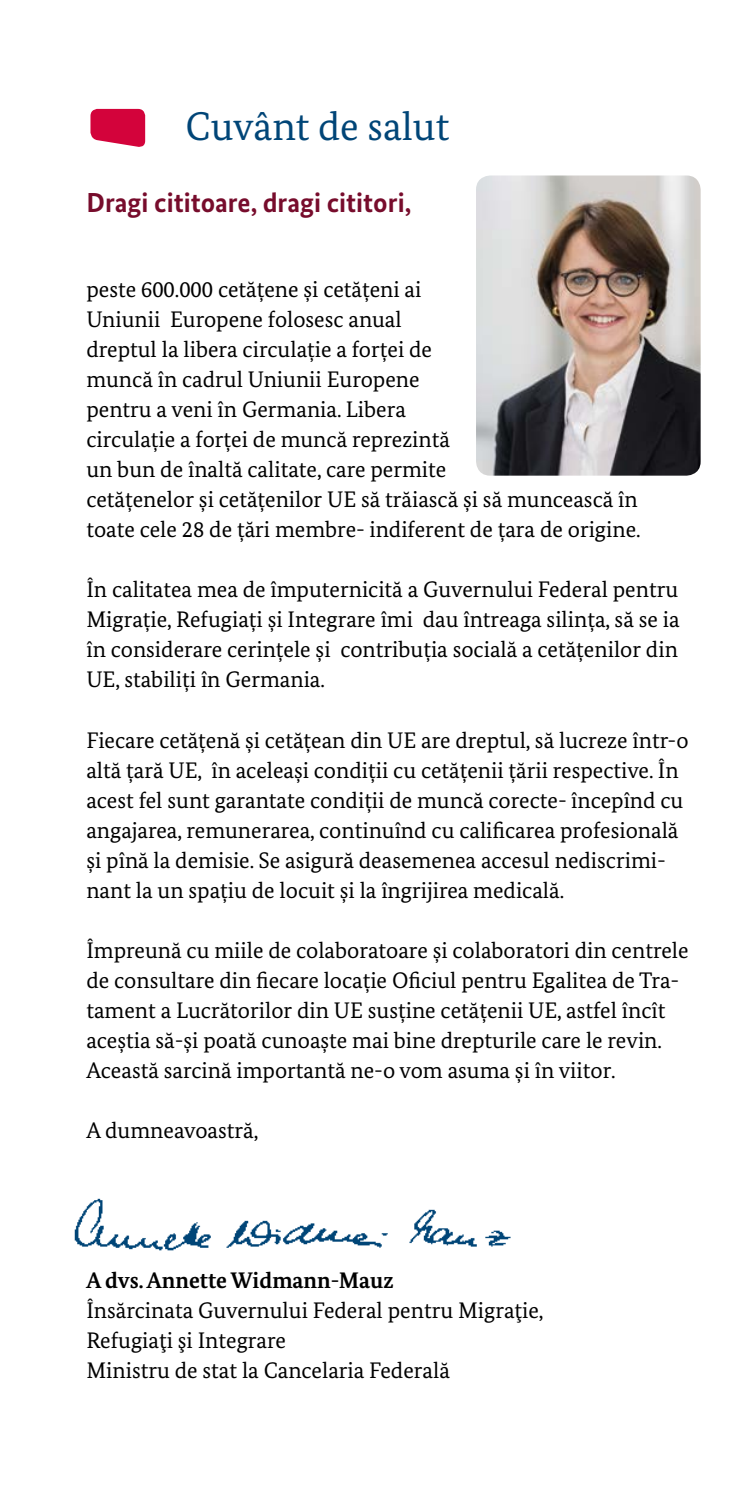
<style>
.page{position:relative;width:745px;height:1489px;background:#fff}
.page>*{position:absolute;margin:0;border:0;box-sizing:border-box;transform-origin:0 0}
.t1{font:40px "Bundes Serif";color:#004577}
.t2{font:700 27.5px "Bundes Sans";color:#770c2c}
.t3{font:22.5px/30px "Bundes Serif";color:#000}
.s1{font-weight:700}
</style>
<div class="page">
<svg style="left:90px;top:109px;width:55px;height:38px;background:#d82052"></svg>
<img style="left:476px;top:175px;width:224px;height:300px">
<img style="left:74px;top:1198px;width:437px;height:53px">
<h1 class="t1" style="left:185px;top:102px;width:265px">Cuvânt de salut</h1>
<h2 class="t2" style="left:86px;top:186px;width:326px">Dragi cititoare, dragi cititori,</h2>
<p class="t3" style="left:86px;top:274px;width:555px">peste 600.000 cetăţene şi cetăţeni ai<br>Uniunii Europene folosesc anual<br>dreptul la libera circulaţie a forţei de<br>muncă în cadrul Uniunii Europene<br>pentru a veni în Germania. Libera<br>circulaţie a forţei de muncă reprezintă<br>un bun de înaltă calitate, care permite<br>cetăţenelor şi cetăţenilor UE să trăiască şi să muncească în toate cele 28 de ţări membre- indiferent de ţara de origine.</p>
<p class="t3" style="left:86px;top:574px;width:594px;text-align:justify">În calitatea mea de împuternicită a Guvernului Federal pentru Migraţie, Refugiaţi şi Integrare îmi dau întreaga silinţa, să se ia în considerare cerinţele şi contribuţia socială a cetăţenilor din UE, stabiliţi în Germania.</p>
<p class="t3" style="left:86px;top:724px;width:603px">Fiecare cetăţenă şi cetăţean din UE are dreptul, să lucreze într-o altă ţară UE, în aceleaşi condiţii cu cetăţenii ţării respective. În acest fel sunt garantate condiţii de muncă corecte- începînd cu angajarea, remunerarea, continuînd cu calificarea profesională şi pînă la demisie. Se asigură deasemenea accesul nediscrimi&shy;nant la un spaţiu de locuit şi la îngrijirea medicală.</p>
<p class="t3" style="left:86px;top:934px;width:603px">Împreună cu miile de colaboratoare şi colaboratori din centrele de consultare din fiecare locaţie Oficiul pentru Egalitea de Tra&shy;tament a Lucrătorilor din UE susţine cetăţenii UE, astfel încît aceştia să-şi poată cunoaşte mai bine drepturile care le revin.<br>Această sarcină importantă ne-o vom asuma şi în viitor.</p>
<p class="t3" style="left:86px;top:1114px;width:173px">A dumneavoastră,</p>
<p class="t3" style="left:86px;top:1264px;width:458px"><span class="s1">A dvs. Annette Widmann-Mauz<br></span>Însărcinata Guvernului Federal pentru Migraţie, Refugiaţi şi Integrare<br>Ministru de stat la Cancelaria Federală</p>
</div>
